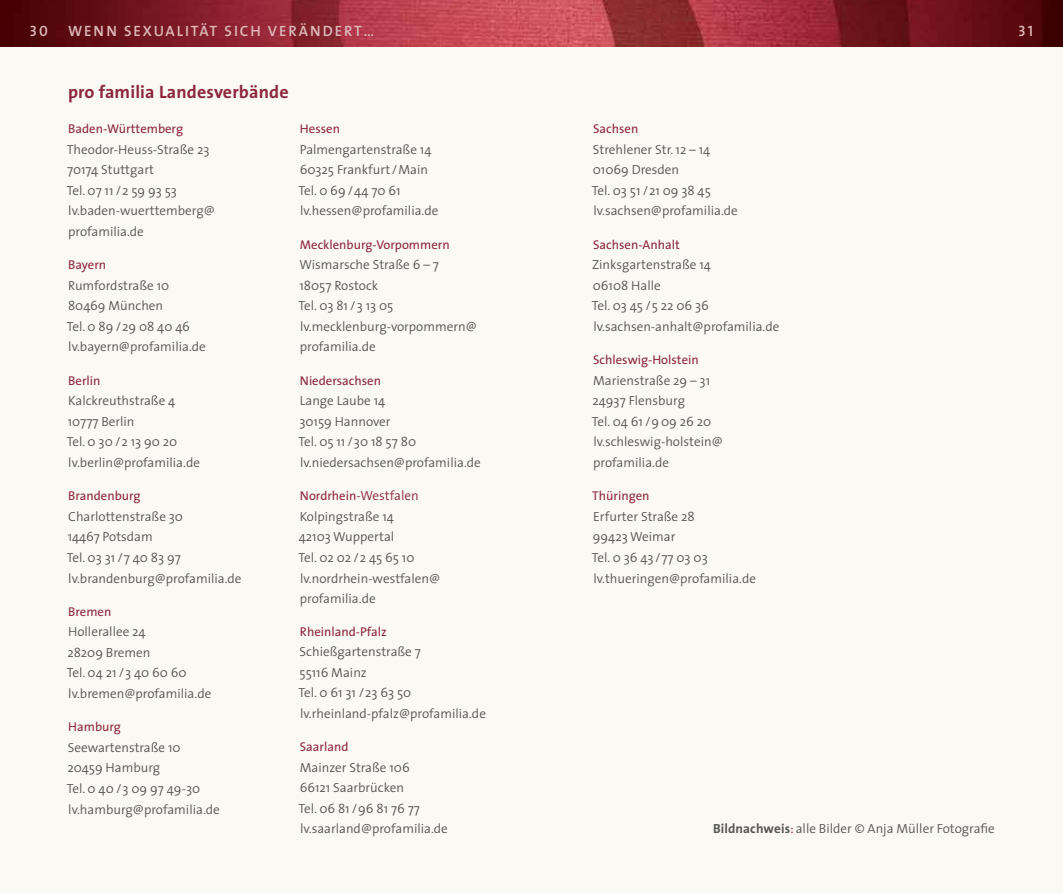
<style>
.page{position:relative;width:1063px;height:893px;background:#faf9f4}
.page>*{position:absolute;margin:0;border:0;box-sizing:border-box;transform-origin:0 0}
.t1{font:700 18px "The Sans";letter-spacing:.01em;color:#8d273c}
.t2{font:15px "The Sans Semi Bold Caps";letter-spacing:.13em;color:#ddb9bb}
.t3{font:300 13.2px/20.5px "The Sans";color:#565656}
.t4{font:12.75px "The Sans";color:#8d273c}
.s1{font-weight:400;font-size:12.75px;color:#8d273c}
.s2{color:#8d273c}
.s3{font-weight:700}
</style>
<div class="page">
<img style="left:0;top:0;width:1063px;height:47px">
<p class="t2" style="left:30px;top:18px;width:20px">30</p>
<p class="t2" style="left:68px;top:18px;width:308px">WENN SEXUALITÄT SICH VERÄNDERT…</p>
<p class="t2" style="left:1019px;top:18px;width:16px">31</p>
<h1 class="t1" style="left:68px;top:77px;width:222px">pro familia Landesverbände</h1>
<p class="t4" style="left:68px;top:118px;width:116px">Baden-Württemberg</p>
<p class="t3" style="left:67px;top:139px;width:150px">Theodor-Heuss-Straße 23<br>70174 Stuttgart<br>Tel. 07 11 / 2 59 93 53 lv.baden-wuerttemberg@ profamilia.de</p>
<p class="t4" style="left:68px;top:254px;width:39px">Bayern</p>
<p class="t3" style="left:67px;top:275px;width:141px">Rumfordstraße 10<br>80469 München<br>Tel. 0 89 / 29 08 40 46 lv.bayern@profamilia.de</p>
<p class="t4" style="left:68px;top:370px;width:34px">Berlin</p>
<p class="t3" style="left:67px;top:390px;width:135px">Kalckreuthstraße 4<br>10777 Berlin<br>Tel. 0 30 / 2 13 90 20 lv.berlin@profamilia.de</p>
<p class="t4" style="left:68px;top:485px;width:74px">Brandenburg</p>
<p class="t3" style="left:67px;top:506px;width:176px">Charlottenstraße 30<br>14467 Potsdam<br>Tel. 03 31 / 7 40 83 97 lv.brandenburg@profamilia.de</p>
<p class="t4" style="left:68px;top:601px;width:45px">Bremen</p>
<p class="t3" style="left:67px;top:621px;width:146px">Hollerallee 24<br>28209 Bremen<br>Tel. 04 21 / 3 40 60 60 lv.bremen@profamilia.de</p>
<p class="t4" style="left:68px;top:716px;width:54px">Hamburg</p>
<p class="t3" style="left:67px;top:737px;width:155px">Seewartenstraße 10<br>20459 Hamburg<br>Tel. 0 40 / 3 09 97 49-30 lv.hamburg@profamilia.de</p>
<p class="t4" style="left:300px;top:118px;width:42px">Hessen</p>
<p class="t3" style="left:299px;top:139px;width:141px">Palmengartenstraße 14<br>60325 Frankfurt / Main<br>Tel. 0 69 / 44 70 61 lv.hessen@profamilia.de</p>
<p class="t4" style="left:300px;top:234px;width:151px">Mecklenburg-Vorpommern</p>
<p class="t3" style="left:299px;top:254px;width:180px">Wismarsche Straße 6 – 7<br>18057 Rostock<br>Tel. 03 81 / 3 13 05 lv.mecklenburg-vorpommern@ profamilia.de</p>
<p class="t4" style="left:300px;top:370px;width:83px">N iedersachsen</p>
<p class="t3" style="left:299px;top:390px;width:184px">Lange Laube 14<br>30159 Hannover<br>Tel. 05 11 / 30 18 57 80 lv.niedersachsen@profamilia.de</p>
<p class="t3" style="left:299px;top:485px;width:143px"><span class="s1">Nordrhein</span><span class="s2">-Westfalen<br></span>Kolpingstraße 14<br>42103 Wuppertal<br>Tel. 02 02 / 2 45 65 10 lv.nordrhein-westfalen@ profamilia.de</p>
<p class="t4" style="left:300px;top:621px;width:88px">Rheinland-Pfalz</p>
<p class="t3" style="left:299px;top:641px;width:189px">Schießgartenstraße 7<br>55116 Mainz<br>Tel. 0 61 31 / 23 63 50 lv.rheinland-pfalz@profamilia.de</p>
<p class="t4" style="left:300px;top:736px;width:50px">Saarland</p>
<p class="t3" style="left:299px;top:757px;width:151px">Mainzer Straße 106<br>66121 Saarbrücken<br>Tel. 06 81 / 96 81 76 77 lv.saarland@profamilia.de</p>
<p class="t4" style="left:593px;top:118px;width:47px">Sachsen</p>
<p class="t3" style="left:592px;top:139px;width:147px">Strehlener Str. 12 – 14<br>01069 Dresden<br>Tel. 03 51 / 21 09 38 45 lv.sachsen@profamilia.de</p>
<p class="t4" style="left:593px;top:234px;width:88px">Sachsen-Anhalt</p>
<p class="t3" style="left:592px;top:254px;width:189px">Zinksgartenstraße 14<br>06108 Halle<br>Tel. 03 45 / 5 22 06 36 lv.sachsen-anhalt@profamilia.de</p>
<p class="t4" style="left:593px;top:349px;width:107px">Schleswig-Holstein</p>
<p class="t3" style="left:592px;top:370px;width:132px">Marienstraße 29 – 31<br>24937 Flensburg<br>Tel. 04 61 / 9 09 26 20 lv.schleswig-holstein@ profamilia.de</p>
<p class="t4" style="left:592px;top:485px;width:59px">Thüringen</p>
<p class="t3" style="left:592px;top:506px;width:166px">Erfurter Straße 28<br>99423 Weimar<br>Tel. 0 36 43 / 77 03 03 lv.thueringen@profamilia.de</p>
<p class="t3" style="left:713px;top:818px;width:283px"><span class="s3">Bildnachweis</span><span class="s1">:</span> alle Bilder © Anja Müller Fotografie</p>
</div>
